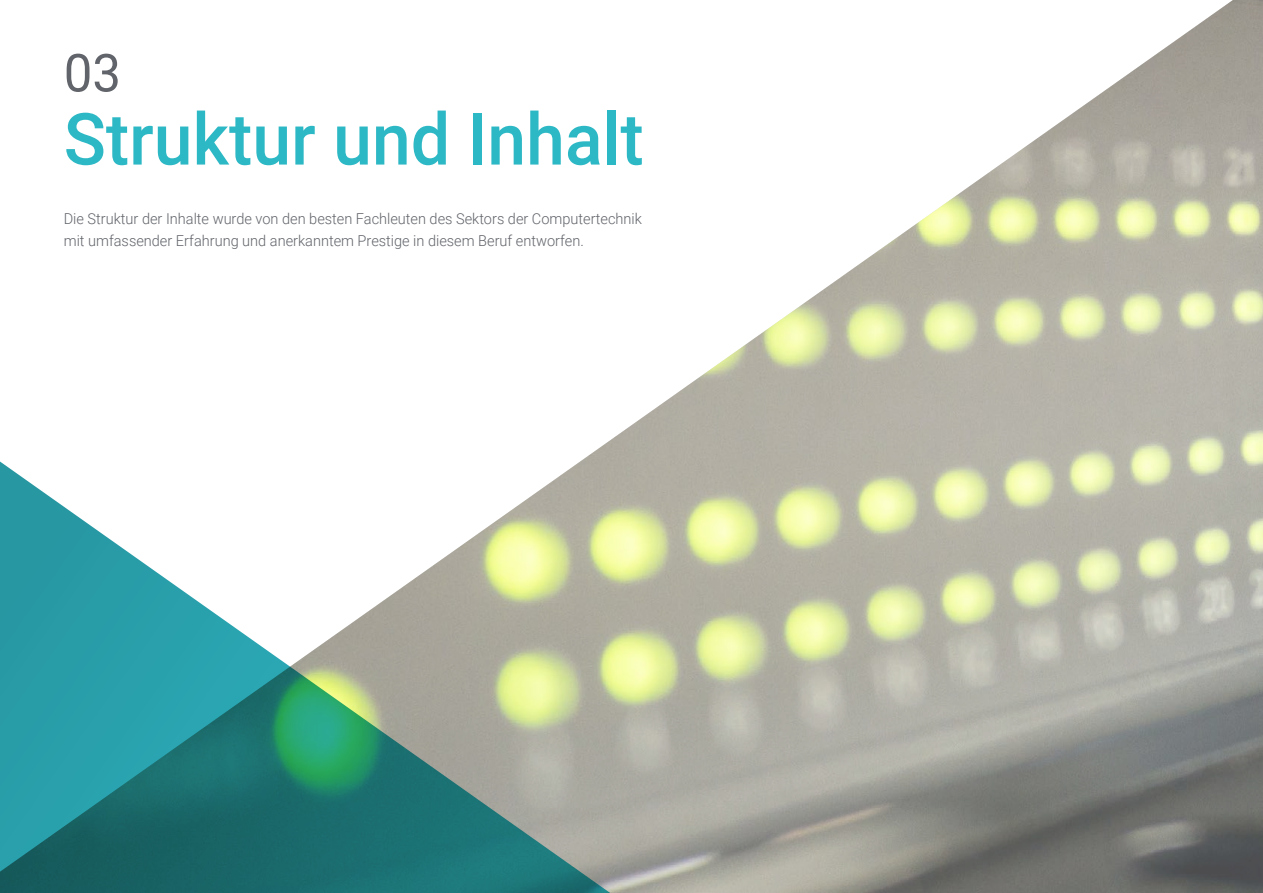
<style>
.page{position:relative;width:1263px;height:893px;background:#fff}
.page>*{position:absolute;margin:0;border:0;box-sizing:border-box;transform-origin:0 0}
.t1{font:500 72px "Roboto";color:#2db8c5}
.t2{font:52.5px "Roboto";color:#61646a}
.t3{font:300 15px/22.5px "Roboto";color:#61646a}
</style>
<div class="page">
<img style="left:602px;top:0;width:661px;height:893px">
<svg style="left:0;top:446px;width:640px;height:447px"></svg>
<h2 class="t2" style="left:64px;top:36px;width:59px">03</h2>
<h1 class="t1" style="left:64px;top:89px;width:581px">Struktur und Inhalt</h1>
<p class="t3" style="left:64px;top:207px;width:580px">Die Struktur der Inhalte wurde von den besten Fachleuten des Sektors der Computertechnik mit umfassender Erfahrung und anerkanntem Prestige in diesem Beruf entworfen.</p>
</div>
